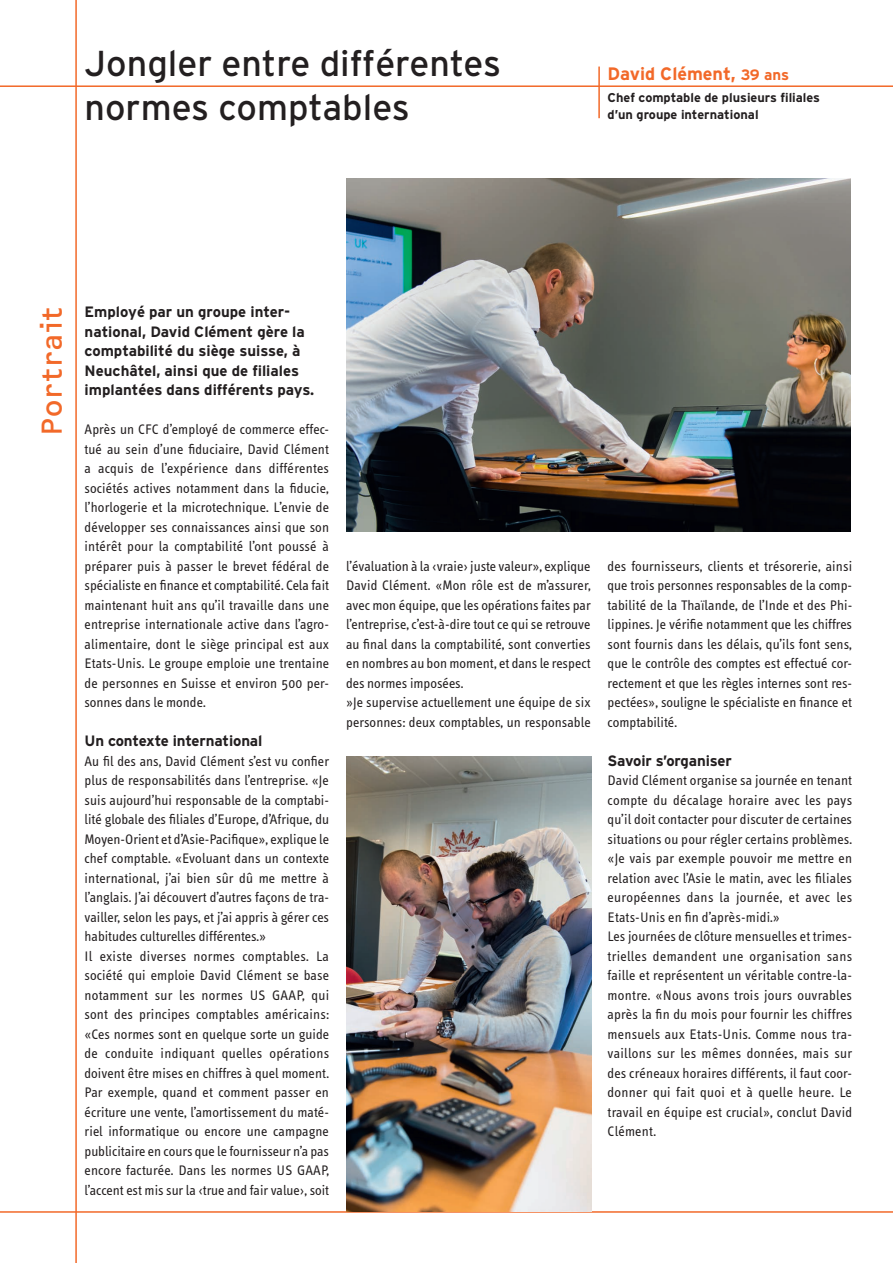
<style>
.page{position:relative;width:893px;height:1263px;background:#fff}
.page>*{position:absolute;margin:0;border:0;box-sizing:border-box;transform-origin:0 0}
.t1{font:36px/43.2px "Interstate";color:#231f20}
.t2{font:30px "OCRF";color:#f26929}
.t3{font:700 18px "Interstate";color:#f26929}
.t4{font:700 15px/19.5px "Interstate";color:#231f20}
.t5{font:14.25px/19.5px "Info Text";letter-spacing:.005em;color:#231f20}
.t6{font:700 12.75px/16.5px "Interstate";color:#231f20}
.s1{font-size:15px}
</style>
<div class="page">
<hr style="left:0;top:85px;width:893px;height:2px;background:#f26929">
<hr style="left:75px;top:0;width:2px;height:1263px;background:#f26929">
<hr style="left:0;top:1211px;width:893px;height:2px;background:#f26929">
<hr style="left:598px;top:67px;width:2px;height:51px;background:#f26929">
<img style="left:346px;top:179px;width:504px;height:352px">
<img style="left:346px;top:757px;width:245px;height:454px">
<h1 class="t1" style="left:85px;top:42px;width:418px">Jongler entre différentes normes comptables</h1>
<p class="t3" style="left:608px;top:63px;width:183px">David Clément, <span class="s1">39 ans</span></p>
<p class="t6" style="left:608px;top:89px;width:214px">Chef comptable de plusieurs filiales d’un groupe international</p>
<h2 class="t2" style="left:33px;top:436px;width:131px;rotate:-90deg">Portrait</h2>
<p class="t4" style="left:85px;top:302px;width:231px">Employé par un groupe inter&shy;national, David Clément gère la comptabilité du siège suisse, à<br>Neuchâtel, ainsi que de filiales implantées dans différents pays.</p>
<p class="t5" style="left:85px;top:420px;width:246px;text-align:justify">Après un CFC d’employé de commerce effec&shy;tué au sein d’une fiduciaire, David Clément a acquis de l’expérience dans différentes sociétés actives notamment dans la fiducie, l’horlogerie et la microtechnique. L’envie de développer ses connaissances ainsi que son intérêt pour la comptabilité l’ont poussé à préparer puis à passer le brevet fédéral de spécialiste en finance et comptabilité. Cela fait maintenant huit ans qu’il travaille dans une entreprise internationale active dans l’agro&shy;alimentaire, dont le siège principal est aux Etats-Unis. Le groupe emploie une trentaine de personnes en Suisse et environ 500 per&shy;sonnes dans le monde.</p>
<p class="t4" style="left:85px;top:731px;width:179px">Un contexte international</p>
<p class="t5" style="left:85px;top:751px;width:246px">Au fil des ans, David Clément s’est vu confier plus de responsabilités dans l’entreprise. «Je suis aujourd’hui responsable de la comptabi&shy;lité globale des filiales d’Europe, d’Afrique, du Moyen-Orient et d’Asie-Pacifique», explique le chef comptable. «Evoluant dans un contexte international, j’ai bien sûr dû me mettre à l’anglais. J’ai découvert d’autres façons de tra&shy;vailler, selon les pays, et j’ai appris à gérer ces habitudes culturelles différentes.»<br>Il existe diverses normes comptables. La société qui emploie David Clément se base notamment sur les normes US GAAP, qui sont des principes comptables américains: «Ces normes sont en quelque sorte un guide de conduite indiquant quelles opérations doivent être mises en chiffres à quel moment.<br>Par exemple, quand et comment passer en écriture une vente, l’amortissement du maté&shy;riel informatique ou encore une campagne publicitaire en cours que le fournisseur n’a pas encore facturée. Dans les normes US GAAP, l’accent est mis sur la ‹true and fair value›, soit</p>
<p class="t5" style="left:346px;top:556px;width:246px">l’évaluation à la ‹vraie› juste valeur», explique David Clément. «Mon rôle est de m’assurer, avec mon équipe, que les opérations faites par l’entreprise, c’est-à-dire tout ce qui se retrouve au final dans la comptabilité, sont converties en nombres au bon moment, et dans le respect des normes imposées.<br>»Je supervise actuellement une équipe de six personnes: deux comptables, un responsable</p>
<p class="t5" style="left:608px;top:556px;width:246px;text-align:justify">des fournisseurs, clients et trésorerie, ainsi que trois personnes responsables de la comp&shy;tabilité de la Thaïlande, de l’Inde et des Phi&shy;lippines. Je vérifie notamment que les chiffres sont fournis dans les délais, qu’ils font sens, que le contrôle des comptes est effectué cor&shy;rectement et que les règles internes sont res&shy;pectées», souligne le spécialiste en finance et comptabilité.</p>
<p class="t4" style="left:608px;top:751px;width:126px">Savoir s’organiser</p>
<p class="t5" style="left:608px;top:771px;width:246px">David Clément organise sa journée en tenant compte du décalage horaire avec les pays qu’il doit contacter pour discuter de certaines situations ou pour régler certains problèmes. «Je vais par exemple pouvoir me mettre en relation avec l’Asie le matin, avec les filiales européennes dans la journée, et avec les Etats-Unis en fin d’après-midi.»<br>Les journées de clôture mensuelles et trimes&shy;trielles demandent une organisation sans faille et représentent un véritable contre-la&shy;montre. «Nous avons trois jours ouvrables après la fin du mois pour fournir les chiffres mensuels aux Etats-Unis. Comme nous tra&shy;vaillons sur les mêmes données, mais sur des créneaux horaires différents, il faut coor&shy;donner qui fait quoi et à quelle heure. Le travail en équipe est crucial», conclut David Clément.</p>
</div>
